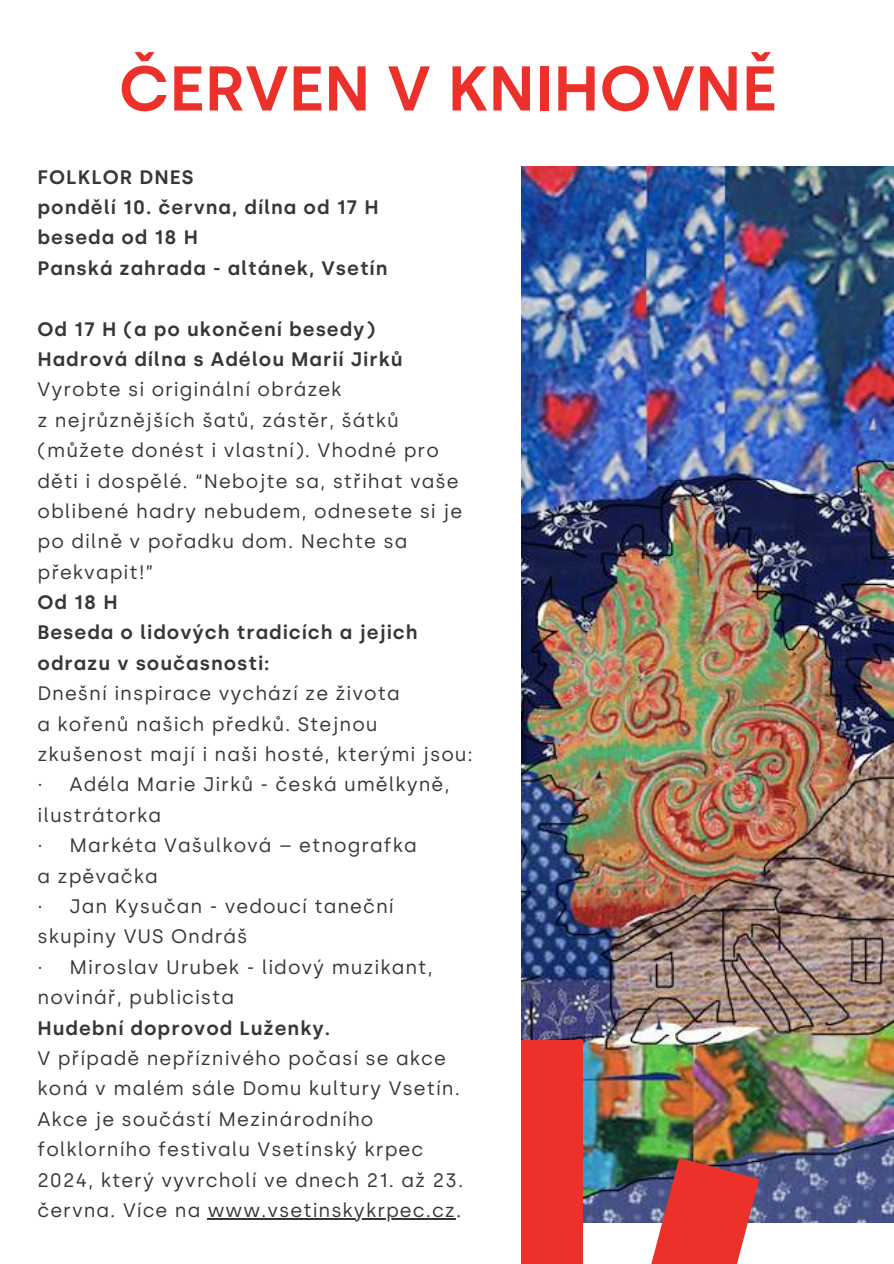
<style>
.page{position:relative;width:894px;height:1264px;background:#fff}
.page>*{position:absolute;margin:0;border:0;box-sizing:border-box;transform-origin:0 0}
.t1{font:600 63px "Silka";color:#ec312b}
.t2{font:19.5px/30.3px "Silka";letter-spacing:.05em;color:#383637}
.t3{font:600 19.5px/30.3px "Silka";letter-spacing:.05em;color:#383637}
</style>
<div class="page">
<img style="left:521px;top:167px;width:372px;height:1055px">
<svg style="left:612px;top:1157px;width:147px;height:106px"></svg>
<div style="left:521px;top:1040px;width:61px;height:223px;background:#ec312b"></div>
<hr style="left:208px;top:1217px;width:248px;height:2px;background:#383637">
<h1 class="t1" style="left:119px;top:51px;width:659px">ČERVEN V KNIHOVNĚ</h1>
<p class="t3" style="left:37px;top:162px;width:351px">FOLKLOR DNES<br>pondělí 10. června, dílna od 17 H beseda od 18 H<br>Panská zahrada - altánek, Vsetín</p>
<p class="t3" style="left:37px;top:313px;width:366px">Od 17 H (a po ukončení besedy)<br>Hadrová dílna s Adélou Marií Jirků</p>
<p class="t2" style="left:37px;top:374px;width:426px">Vyrobte si originální obrázek<br>z nejrůznějších šatů, zástěr, šátků (můžete donést i vlastní). Vhodné pro děti i dospělé. “Nebojte sa, střihat vaše oblibené hadry nebudem, odnesete si je po dilně v pořadku dom. Nechte sa překvapit!”</p>
<p class="t3" style="left:37px;top:587px;width:381px">Od 18 H<br>Beseda o lidových tradicích a jejich odrazu v současnosti:</p>
<p class="t2" style="left:37px;top:678px;width:437px">Dnešní inspirace vychází ze života<br>a kořenů našich předků. Stejnou zkušenost mají i naši hosté, kterými jsou: · Adéla Marie Jirků - česká umělkyně, ilustrátorka<br>· Markéta Vašulková – etnografka<br>a zpěvačka<br>· Jan Kysučan - vedoucí taneční skupiny VUS Ondráš<br>· Miroslav Urubek - lidový muzikant, novinář, publicista</p>
<p class="t3" style="left:37px;top:1012px;width:294px">Hudební doprovod Luženky.</p>
<p class="t2" style="left:37px;top:1042px;width:427px">V případě nepříznivého počasí se akce koná v malém sále Domu kultury Vsetín.<br>Akce je součástí Mezinárodního folklorního festivalu Vsetínský krpec 2024, který vyvrcholí ve dnech 21. až 23. června. Více na www.vsetinskykrpec.cz.</p>
</div>
